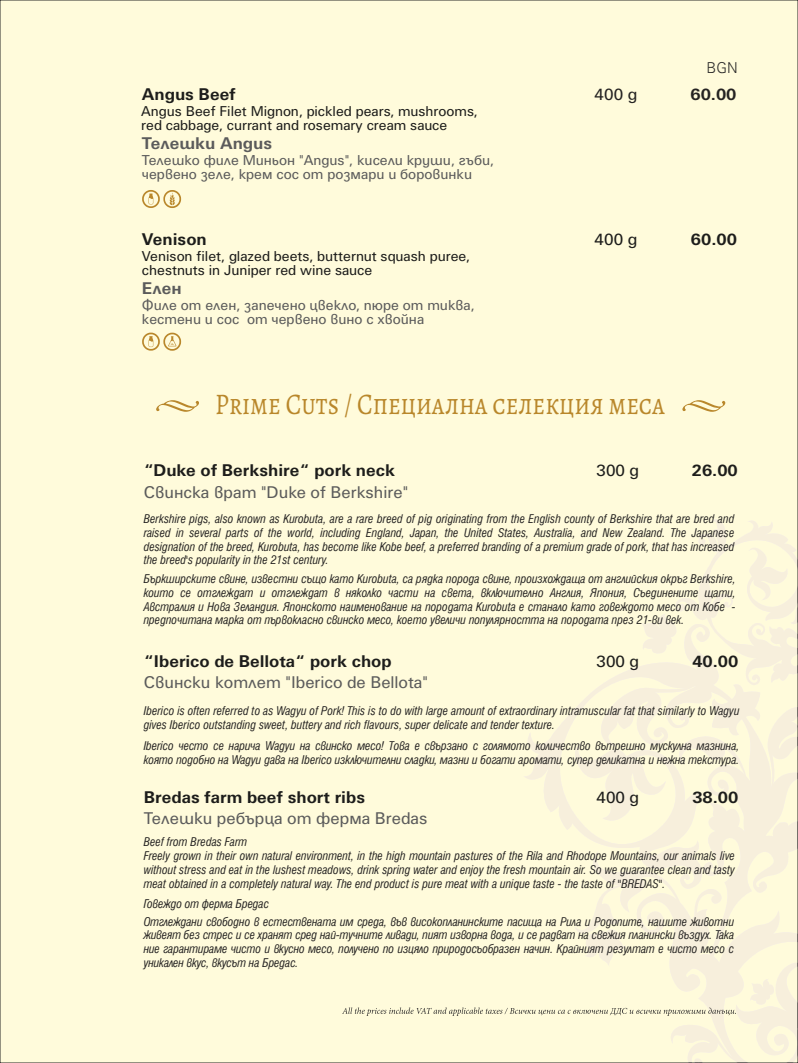
<style>
.page{position:relative;width:798px;height:1063px;background:#fff}
.page>*{position:absolute;margin:0;border:0;box-sizing:border-box;transform-origin:0 0}
.t1{font:30px "Alegreya SC";color:#b9872b;scale:.83 1}
.t2{font:700 16.25px "SP Universus";color:#1d1d1b}
.t3{font:16.25px "SP Universus";color:#5b5b5b}
.t4{font:700 16.25px "SP Universus";color:#5b5b5b}
.t5{font:16.25px "SP Universus";color:#1d1d1b}
.t6{font:700 16.25px "SP Universus";color:#252322}
.t7{font:16.25px "SP Universus";color:#252322}
.t8{font:300 15px "SP Universus";color:#2b2a29}
.t9{font:italic condensed 13.75px/13.8px "Helen Bg";color:#252322}
.t10{font:13.75px/14px "SP Universus";color:#5b5b5b}
.t11{font:13.75px/14px "SP Universus";color:#1d1d1b}
.t12{font:13.62px/13.9px "SP Universus";color:#1d1d1b}
</style>
<div class="page">
<div style="left:0;top:0;width:797px;height:1063px;background:#fffbdb"></div>
<svg style="left:674px;top:520px;width:121px;height:168px"></svg>
<svg style="left:342px;top:1007px;width:393px;height:9px"></svg>
<svg style="left:142px;top:190px;width:39px;height:18px"></svg>
<svg style="left:142px;top:333px;width:39px;height:18px"></svg>
<svg style="left:156px;top:400px;width:569px;height:12px"></svg>
<p class="t2" style="left:142px;top:84px;width:95px">Angus Beef</p>
<p class="t12" style="left:141px;top:104px;width:338px">Angus Beef Filet Mignon, pickled pears, mushrooms, red cabbage, currant and rosemary cream sauce</p>
<p class="t4" style="left:142px;top:133px;width:132px">Телешки Angus</p>
<p class="t10" style="left:142px;top:153px;width:354px">Телешко филе Миньон "Angus", кисели круши, гъби, червено зеле, крем сос от розмари и боровинки</p>
<p class="t2" style="left:142px;top:229px;width:66px">Venison</p>
<p class="t11" style="left:142px;top:249px;width:329px">Venison filet, glazed beets, butternut squash puree, chestnuts in Juniper red wine sauce</p>
<p class="t4" style="left:142px;top:278px;width:41px">Елен</p>
<p class="t10" style="left:142px;top:298px;width:334px">Филе от елен, запечено цвекло, пюре от тиква, кестени и сос от червено вино с хвойна</p>
<p class="t7" style="left:594px;top:83px;width:44px">400 g</p>
<p class="t5" style="left:594px;top:229px;width:44px">400 g</p>
<p class="t8" style="left:706px;top:58px;width:33px">BGN</p>
<p class="t6" style="left:690px;top:83px;width:48px">60.00</p>
<p class="t2" style="left:690px;top:229px;width:48px">60.00</p>
<h1 class="t1" style="left:215px;top:384px;width:543px">Prime Cuts / Специална селекция меса</h1>
<p class="t2" style="left:144px;top:459px;width:253px">“Duke of Berkshire“ pork neck</p>
<p class="t3" style="left:144px;top:481px;width:266px">Свинска врат "Duke of Berkshire"</p>
<p class="t5" style="left:596px;top:459px;width:44px">300 g</p>
<p class="t2" style="left:691px;top:459px;width:48px">26.00</p>
<p class="t9" style="left:144px;top:513px;width:592px;text-align:justify">Berkshire pigs, also known as Kurobuta, are a rare breed of pig originating from the English county of Berkshire that are bred and raised in several parts of the world, including England, Japan, the United States, Australia, and New Zealand. The Japanese designation of the breed, Kurobuta, has become like Kobe beef, a preferred branding of a premium grade of pork, that has increased the breed's popularity in the 21st century.</p>
<p class="t9" style="left:144px;top:573px;width:593px;text-align:justify">Бъркширските свине, известни също като Kurobuta, са рядка порода свине, произхождаща от английския окръг Berkshire, които се отглеждат и отглеждат в няколко части на света, включително Англия, Япония, Съединените щати, Австралия и Нова Зеландия. Японското наименование на породата Kurobuta е станало като говеждото месо от Кобе - предпочитана марка от първокласно свинско месо, което увеличи популярността на породата през 21-ви век.</p>
<p class="t2" style="left:144px;top:650px;width:249px">“Iberico de Bellota“ pork chop</p>
<p class="t3" style="left:144px;top:672px;width:285px">Свински котлет "Iberico de Bellota"</p>
<p class="t5" style="left:596px;top:650px;width:44px">300 g</p>
<p class="t2" style="left:692px;top:650px;width:48px">40.00</p>
<p class="t9" style="left:144px;top:705px;width:597px">Iberico is often referred to as Wagyu of Pork! This is to do with large amount of extraordinary intramuscular fat that similarly to Wagyu gives Iberico outstanding sweet, buttery and rich flavours, super delicate and tender texture.</p>
<p class="t9" style="left:144px;top:740px;width:597px">Iberico често се нарича Wagyu на свинско месо! Това е свързано с голямото количество вътрешно мускулна мазнина, която подобно на Wagyu дава на Iberico изключителни сладки, мазни и богати аромати, супер деликатна и нежна текстура.</p>
<p class="t2" style="left:144px;top:786px;width:223px">Bredas farm beef short ribs</p>
<p class="t3" style="left:144px;top:808px;width:285px">Телешки ребърца от ферма Bredas</p>
<p class="t5" style="left:596px;top:786px;width:44px">400 g</p>
<p class="t2" style="left:692px;top:786px;width:48px">38.00</p>
<p class="t9" style="left:144px;top:835px;width:592px">Beef from Bredas Farm<br>Freely grown in their own natural environment, in the high mountain pastures of the Rila and Rhodope Mountains, our animals live without stress and eat in the lushest meadows, drink spring water and enjoy the fresh mountain air. So we guarantee clean and tasty meat obtained in a completely natural way. The end product is pure meat with a unique taste - the taste of "BREDAS".</p>
<p class="t9" style="left:144px;top:896px;width:591px;line-height:17.8px">Говеждо от ферма Бредас<br>Отглеждани свободно в естествената им среда, във високопланинските пасища на Рила и Родопите, нашите животни</p>
<p class="t9" style="left:144px;top:929px;width:591px;text-align:justify">живеят без стрес и се хранят сред най-тучните ливади, пият изворна вода, и се радват на свежия планински въздух. Така ние гарантираме чисто и вкусно месо, получено по изцяло природосъобразен начин. Крайният резултат е чисто месо с уникален вкус, вкусът на Бредас.</p>
</div>
